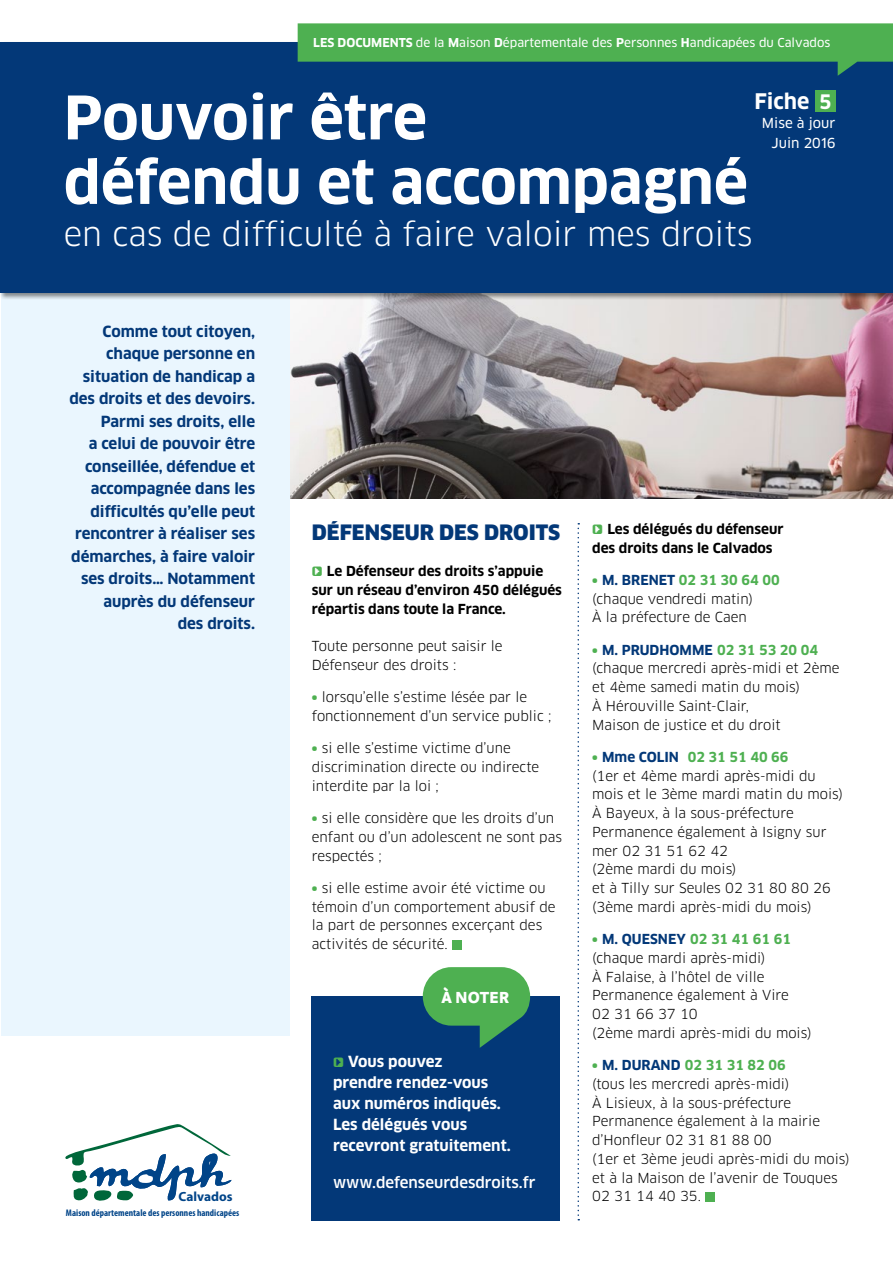
<style>
.page{position:relative;width:893px;height:1263px;background:#fff}
.page>*{position:absolute;margin:0;border:0;box-sizing:border-box;transform-origin:0 0}
.t1{font:700 58.5px/64.5px "Clan";color:#fff}
.t2{font:32.25px "Clan OSF";color:#fff}
.t3{font:700 21px "Clan";color:#fff}
.t4{font:900 20.7px "Clan";color:#033878}
.t5{font:900 16.95px "Strada";color:#fff}
.t6{font:700 15px/22.5px "Clan";color:#033878;text-align:right}
.t7{font:700 15px/21px "Clan";color:#fff}
.t8{font:500 15px "Clan";color:#fff}
.t9{font:13.5px/18.8px "Clan";color:#000}
.t10{font:700 13.5px/18.8px "Clan";color:#000}
.t11{font:13.5px/19.5px "Clan LF News";color:#fff;text-align:right}
.t12{font:700 13.35px "Myriad Pro";color:#048}
.t13{font:12px "Clan News";color:#fff}
.t14{font:700 condensed 9.6px "Myriad Pro";color:#048}
.s1{font-family:"Clan";font-weight:700}
.s2{font-size:19.5px}
.s3{color:#4eb051}
.s4{font-weight:900;color:#4eb051}
.s5{font-weight:700;color:#033878}
.s6{font-weight:700;color:#4eb051}
</style>
<div class="page">
<img style="left:289px;top:300px;width:604px;height:199px">
<div style="left:1px;top:293px;width:288px;height:742px;background:#eaf6fe"></div>
<div style="left:0;top:41px;width:893px;height:259px;background:#000;opacity:.45"></div>
<div style="left:0;top:43px;width:893px;height:250px;background:#033878"></div>
<svg style="left:65px;top:1124px;width:166px;height:77px"></svg>
<svg style="left:298px;top:23px;width:595px;height:53px"></svg>
<div style="left:815px;top:90px;width:20px;height:22px;background:#4eb051"></div>
<div style="left:312px;top:996px;width:248px;height:224px;background:#033878"></div>
<svg style="left:423px;top:967px;width:107px;height:81px"></svg>
<div style="left:452px;top:940px;width:9px;height:9px;background:#4eb051"></div>
<div style="left:705px;top:1192px;width:9px;height:9px;background:#4eb051"></div>
<svg style="left:577px;top:523px;width:2px;height:697px"></svg>
<p class="t13" style="left:313px;top:36px;width:519px"><span class="s1">LES DOCUMENTS</span> de la <span class="s1">M</span>aison <span class="s1">D</span>épartementale des <span class="s1">P</span>ersonnes <span class="s1">H</span>andicapées du Calvados</p>
<h3 class="t3" style="left:754px;top:89px;width:79px">Fiche <span class="s2">5</span></h3>
<p class="t11" style="left:762px;top:114px;width:75px">Mise à jour<br>Juin 2016</p>
<h1 class="t1" style="left:64px;top:86px;width:686px">Pouvoir être<br>défendu et accompagné</h1>
<h2 class="t2" style="left:64px;top:216px;width:690px">en cas de difficulté à faire valoir mes droits</h2>
<p class="t6" style="left:69px;top:320px;width:187px">Comme tout citoyen, chaque personne en situation de handicap a des droits et des devoirs.<br>Parmi ses droits, elle<br>a celui de pouvoir être conseillée, défendue et accompagnée dans les difficultés qu’elle peut rencontrer à réaliser ses démarches, à faire valoir ses droits… Notamment auprès du défenseur<br>des droits.</p>
<p class="t12" style="left:179px;top:1187px;width:56px">Calvados</p>
<p class="t14" style="left:66px;top:1208px;width:175px">Maison départementale des personnes handicapées</p>
<h3 class="t4" style="left:312px;top:520px;width:250px">DÉFENSEUR DES DROITS</h3>
<p class="t10" style="left:312px;top:562px;width:252px"><span class="s3">❖</span> Le Défenseur des droits s’appuie sur un réseau d’environ 450 délégués répartis dans toute la France.</p>
<p class="t9" style="left:312px;top:637px;width:192px">Toute personne peut saisir le<br>Défenseur des droits :</p>
<p class="t9" style="left:312px;top:688px;width:241px"><span class="s4">•</span> lorsqu’elle s’estime lésée par le fonctionnement d’un service public ;</p>
<p class="t9" style="left:312px;top:739px;width:229px"><span class="s4">•</span> si elle s’estime victime d’une discrimination directe ou indirecte interdite par la loi ;</p>
<p class="t9" style="left:312px;top:809px;width:252px"><span class="s4">•</span> si elle considère que les droits d’un enfant ou d’un adolescent ne sont pas respectés ;</p>
<p class="t9" style="left:312px;top:879px;width:245px"><span class="s4">•</span> si elle estime avoir été victime ou témoin d’un comportement abusif de la part de personnes excerçant des activités de sécurité.</p>
<p class="t5" style="left:442px;top:986px;width:69px">À NOTER</p>
<p class="t7" style="left:333px;top:1051px;width:179px"><span class="s3">❖</span> Vous pouvez<br>prendre rendez-vous aux numéros indiqués.<br>Les délégués vous recevront gratuitement.</p>
<p class="t8" style="left:333px;top:1175px;width:204px">www.defenseurdesdroits.fr</p>
<p class="t10" style="left:592px;top:520px;width:193px"><span class="s3">❖</span> Les délégués du défenseur des droits dans le Calvados</p>
<p class="t9" style="left:592px;top:571px;width:189px"><span class="s4">•</span> <span class="s5">M. BRENET</span> <span class="s6">02 31 30 64 00 </span>(chaque vendredi matin)<br>À la préfecture de Caen</p>
<p class="t9" style="left:592px;top:640px;width:249px"><span class="s4">•</span> <span class="s5">M. PRUDHOMME</span> <span class="s6">02 31 53 20 04 </span>(chaque mercredi après-midi et 2ème et 4ème samedi matin du mois)<br>À Hérouville Saint-Clair,<br>Maison de justice et du droit</p>
<p class="t9" style="left:592px;top:748px;width:252px"><span class="s4">•</span> <span class="s5">Mme COLIN</span> <span class="s6">02 31 51 40 66<br></span>(1er et 4ème mardi après-midi du mois et le 3ème mardi matin du mois)<br>À Bayeux, à la sous-préfecture<br>Permanence également à Isigny sur mer 02 31 51 62 42<br>(2ème mardi du mois)<br>et à Tilly sur Seules 02 31 80 80 26 (3ème mardi après-midi du mois)</p>
<p class="t9" style="left:592px;top:930px;width:221px"><span class="s4">•</span> <span class="s5">M. QUESNEY</span> <span class="s6">02 31 41 61 61 </span>(chaque mardi après-midi)<br>À Falaise, à l’hôtel de ville<br>Permanence également à Vire<br>02 31 66 37 10<br>(2ème mardi après-midi du mois)</p>
<p class="t9" style="left:592px;top:1056px;width:259px"><span class="s4">•</span> <span class="s5">M. DURAND</span> <span class="s6">02 31 31 82 06<br></span>(tous les mercredi après-midi)<br>À Lisieux, à la sous-préfecture<br>Permanence également à la mairie d’Honfleur 02 31 81 88 00<br>(1er et 3ème jeudi après-midi du mois) et à la Maison de l’avenir de Touques<br>02 31 14 40 35.</p>
</div>
